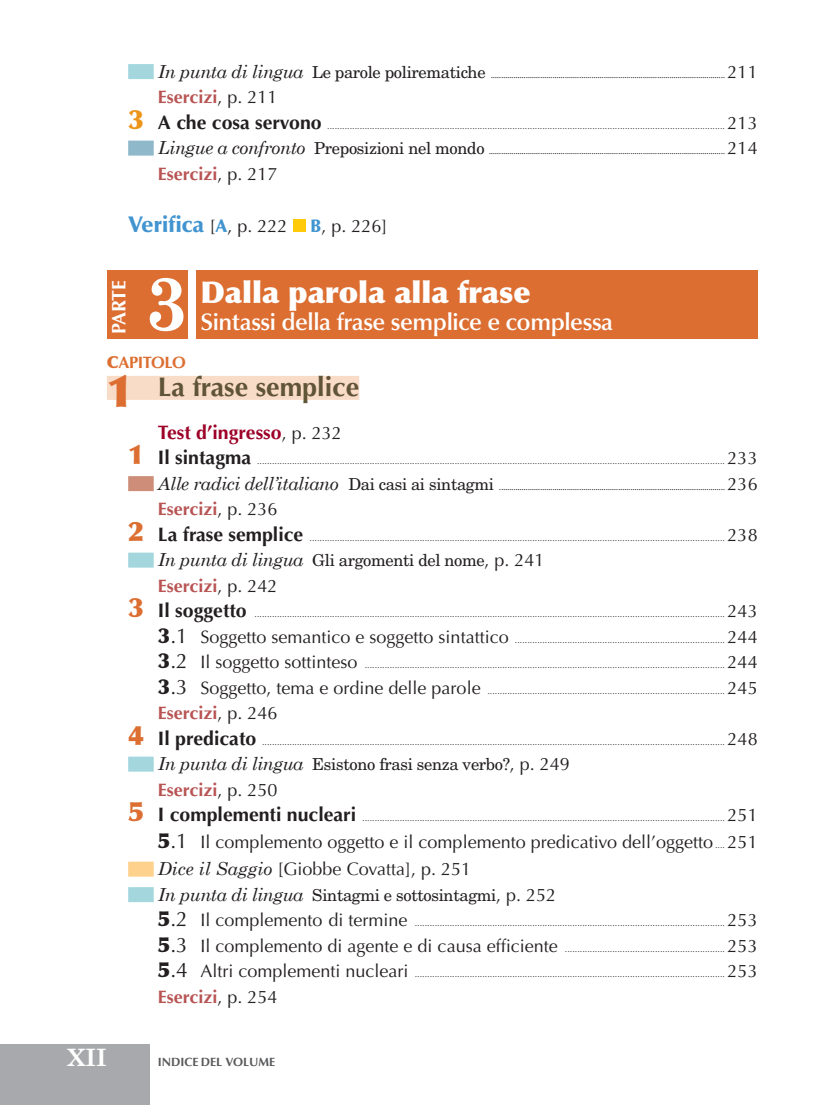
<style>
.page{position:relative;width:829px;height:1105px;background:#fff}
.page>*{position:absolute;margin:0;border:0;box-sizing:border-box;transform-origin:0 0}
.t1{font:700 75px "Century Schoolbook";color:#fff}
.t2{font:900 30px "Optima LT Std";color:#fff}
.t3{font:700 27px "Optima LT Std";color:#605438}
.t4{font:600 24px "Optima LT Std";letter-spacing:-.02em;color:#fff}
.t5{font:700 24px "Century Schoolbook";color:#fff}
.t6{font:900 22.5px "Optima LT Std";letter-spacing:-.01em;color:#4194d0}
.t7{font:700 19.5px "Optima LT Std";color:#9d0228}
.t8{font:700 19.5px "Optima LT Std";letter-spacing:-.02em;color:#fff}
.t9{font:700 18px "Optima LT Std";color:#b85453}
.t10{font:18px "Optima LT Std";color:#231f20}
.t11{font:18px "Optima";color:#231f20}
.t12{font:16.5px "New Century Schlbk LT Std";letter-spacing:-.02em;color:#231f20}
.t13{font:700 16.5px "Optima LT Std";letter-spacing:-.025em;color:#dc6e32}
.t14{font:700 12px "Optima LT Std";color:#57585a}
.t15{font:9px "Optima LT Std";color:#231f20}
.t16{font:9px "New Century Schlbk LT Std";color:#231f20}
.s1{font-family:"Century Schoolbook";font-style:italic;font-size:18px}
.s2{font-size:16.5px}
.s3{font-family:"Optima LT Std";font-size:18px}
.s4{font-weight:400;color:#231f20}
.s5{font-weight:900;font-size:27px;color:#ec951a}
.s6{font-weight:700;font-size:19.5px}
.s7{font-size:18px}
.s8{font-weight:400;font-size:18px;color:#231f20}
.s9{font-weight:900;color:#4194d0}
.s10{font-weight:900}
.s11{font-weight:900;font-size:45px;color:#dc6e32}
.s12{font-weight:900;font-size:27px;color:#dc6e32}
.s13{font-weight:900;font-size:21px}
.s14{font-size:21px}
.s15{font-size:9px}
.s16{font-family:"Century Schoolbook";font-style:italic}
.s17{font-family:"Optima LT Std"}
</style>
<div class="page">
<div style="left:0;top:1044px;width:149px;height:61px;background:#a8a9ad"></div>
<div style="left:128px;top:64px;width:26px;height:15px;background:#a3d7dd"></div>
<div style="left:128px;top:141px;width:26px;height:15px;background:#8fb9ca"></div>
<div style="left:107px;top:376px;width:24px;height:24px;background:#f9dcc8"></div>
<div style="left:131px;top:376px;width:228px;height:24px;background:#f9dcc8"></div>
<div style="left:128px;top:476px;width:26px;height:15px;background:#cd8d78"></div>
<div style="left:128px;top:553px;width:26px;height:15px;background:#a3d7dd"></div>
<div style="left:128px;top:757px;width:26px;height:15px;background:#a3d7dd"></div>
<div style="left:128px;top:862px;width:26px;height:15px;background:#fed28d"></div>
<div style="left:128px;top:887px;width:26px;height:15px;background:#a3d7dd"></div>
<div style="left:293px;top:219px;width:12px;height:13px;background:#feca0a"></div>
<div style="left:196px;top:271px;width:561px;height:68px;background:#dc6e32"></div>
<div style="left:107px;top:271px;width:81px;height:68px;background:#dc6e32"></div>
<p class="t16" style="left:158px;top:71px;width:601px"><span class="s1">In punta di lingua</span> <span class="s2">Le parole polirematiche</span> .................................................................................................................. <span class="s3">211</span></p>
<h3 class="t9" style="left:158px;top:90px;width:121px">Esercizi<span class="s4">, p. 211</span></h3>
<p class="t15" style="left:128px;top:122px;width:631px"><span class="s5">3</span> <span class="s6">A che cosa servono</span> ............................................................................................................................................................... <span class="s7">213</span></p>
<p class="t16" style="left:158px;top:147px;width:601px"><span class="s1">Lingue a confronto</span> <span class="s2">Preposizioni nel mondo</span> ................................................................................................................... <span class="s3">214</span></p>
<h3 class="t9" style="left:158px;top:166px;width:121px">Esercizi<span class="s4">, p. 217</span></h3>
<h3 class="t6" style="left:128px;top:215px;width:161px">Verifica <span class="s8">[</span><span class="s7">A</span><span class="s8">, p. 222</span></h3>
<h3 class="t10" style="left:310px;top:219px;width:79px"><span class="s9">B</span>, p. 226]</h3>
<h3 class="t8" style="left:111px;top:334px;width:55px;rotate:-90deg">PARTE</h3>
<h1 class="t1" style="left:145px;top:256px;width:45px">3</h1>
<h2 class="t2" style="left:200px;top:280px;width:331px">Dalla parola alla frase</h2>
<h3 class="t4" style="left:200px;top:312px;width:414px">Sintassi della frase semplice e complessa</h3>
<h3 class="t13" style="left:107px;top:356px;width:81px"><span class="s10">C</span>APITOLO</h3>
<h3 class="t3" style="left:107px;top:376px;width:254px"><span class="s11">1</span> La frase semplice</h3>
<h3 class="t7" style="left:158px;top:424px;width:185px">Test d’ingresso<span class="s8">, p. 232</span></h3>
<p class="t15" style="left:128px;top:457px;width:631px"><span class="s12">1</span> <span class="s6">Il sintagma</span> ........................................................................................................................................................................................... <span class="s7">233</span></p>
<p class="t16" style="left:158px;top:483px;width:601px"><span class="s1">Alle radici dell’italiano</span> <span class="s2">Dai casi ai sintagmi</span> .............................................................................................................. <span class="s3">236</span></p>
<h3 class="t9" style="left:158px;top:502px;width:121px">Esercizi<span class="s4">, p. 236</span></h3>
<p class="t15" style="left:128px;top:534px;width:631px"><span class="s12">2</span> <span class="s6">La frase semplice</span> ...................................................................................................................................................................... <span class="s7">238</span></p>
<h3 class="t12" style="left:158px;top:554px;width:388px"><span class="s1">In punta di lingua</span> Gli argomenti del nome<span class="s3">, p. 241</span></h3>
<h3 class="t9" style="left:158px;top:578px;width:121px">Esercizi<span class="s4">, p. 242</span></h3>
<p class="t15" style="left:128px;top:610px;width:631px"><span class="s12">3</span> <span class="s6">Il soggetto</span> ............................................................................................................................................................................................ <span class="s7">243</span></p>
<p class="t15" style="left:158px;top:636px;width:601px"><span class="s13">3</span><span class="s14">.1</span> <span class="s7">Soggetto semantico e soggetto sintattico</span> .................................................................................... <span class="s7">244</span></p>
<p class="t15" style="left:158px;top:661px;width:601px"><span class="s13">3</span><span class="s14">.2</span> <span class="s7">Il soggetto sottinteso</span> ................................................................................................................................................ <span class="s7">244</span></p>
<p class="t15" style="left:158px;top:687px;width:601px"><span class="s13">3</span><span class="s14">.3</span> <span class="s7">Soggetto, tema e ordine delle parole</span> ............................................................................................... <span class="s7">245</span></p>
<h3 class="t9" style="left:158px;top:706px;width:121px">Esercizi<span class="s4">, p. 246</span></h3>
<p class="t15" style="left:128px;top:738px;width:631px"><span class="s12">4</span> <span class="s6">Il predicato</span> ......................................................................................................................................................................................... <span class="s7">248</span></p>
<h3 class="t12" style="left:158px;top:758px;width:413px"><span class="s1">In punta di lingua</span> Esistono frasi senza verbo?<span class="s3">, p. 249</span></h3>
<h3 class="t9" style="left:158px;top:782px;width:121px">Esercizi<span class="s4">, p. 250</span></h3>
<p class="t15" style="left:128px;top:814px;width:631px"><span class="s12">5</span> <span class="s6">I complementi nucleari</span> ................................................................................................................................................. <span class="s7">251</span></p>
<h3 class="t10" style="left:158px;top:835px;width:601px"><span class="s13">5</span><span class="s14">.1</span> Il complemento oggetto e il complemento predicativo dell’oggetto <span class="s15">....</span> 251</h3>
<h3 class="t11" style="left:158px;top:859px;width:315px"><span class="s16">Dice il Saggio</span> [Giobbe Covatta]<span class="s17">, p. 251</span></h3>
<h3 class="t12" style="left:158px;top:888px;width:400px"><span class="s1">In punta di lingua</span> Sintagmi e sottosintagmi<span class="s3">, p. 252</span></h3>
<p class="t15" style="left:158px;top:919px;width:601px"><span class="s13">5</span><span class="s14">.2</span> <span class="s7">Il complemento di termine</span> ............................................................................................................................ <span class="s7">253</span></p>
<p class="t15" style="left:158px;top:945px;width:601px"><span class="s13">5</span><span class="s14">.3</span> <span class="s7">Il complemento di agente e di causa efficiente</span> ................................................................ <span class="s7">253</span></p>
<p class="t15" style="left:158px;top:970px;width:601px"><span class="s13">5</span><span class="s14">.4</span> <span class="s7">Altri complementi nucleari</span> ............................................................................................................................ <span class="s7">253</span></p>
<h3 class="t9" style="left:158px;top:989px;width:121px">Esercizi<span class="s4">, p. 254</span></h3>
<h3 class="t5" style="left:68px;top:1042px;width:40px">XII</h3>
<h3 class="t14" style="left:158px;top:1057px;width:119px">INDICE DEL VOLUME</h3>
</div>
